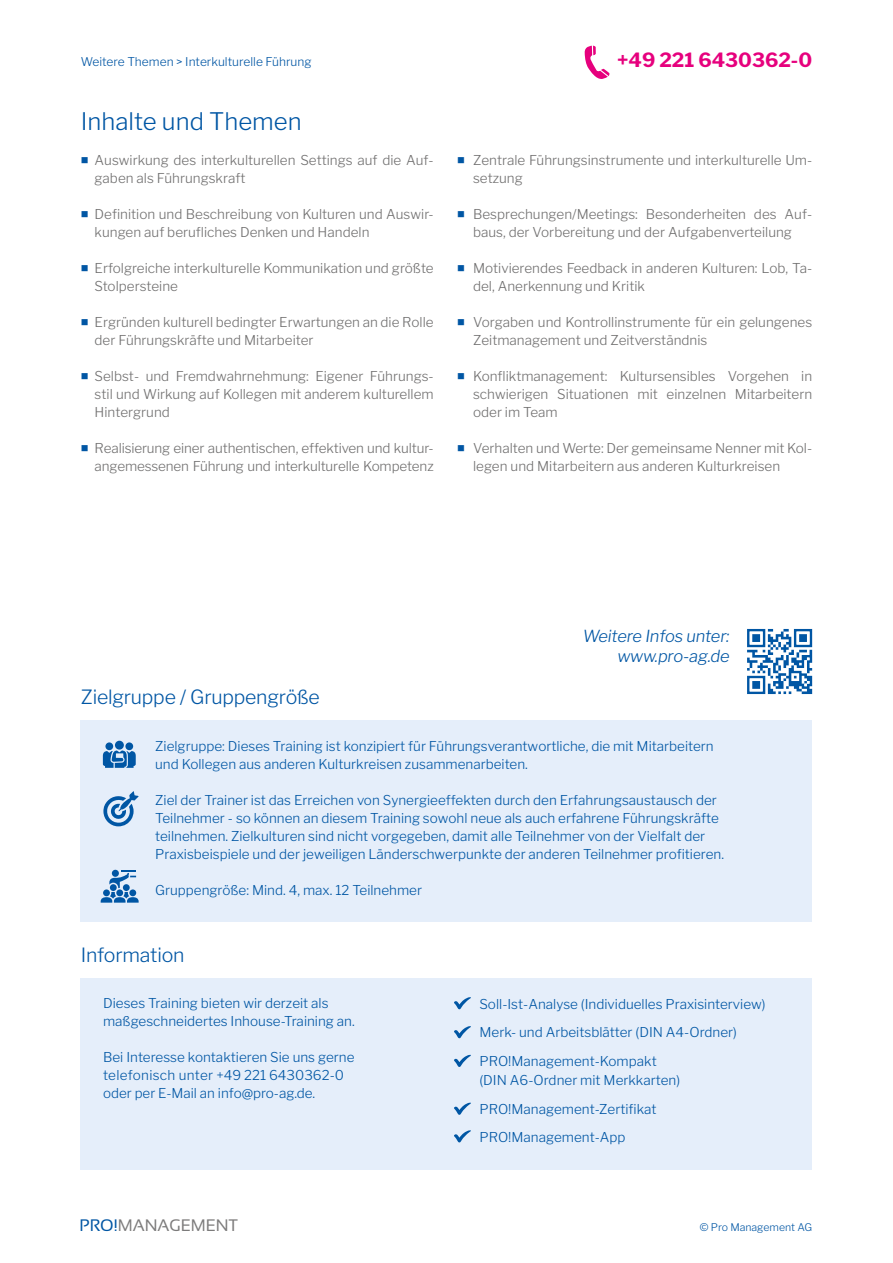
<style>
.page{position:relative;width:893px;height:1263px;background:#fff}
.page>*{position:absolute;margin:0;border:0;box-sizing:border-box;transform-origin:0 0}
.t1{font:300 24px "Libre Franklin";color:#0056a4}
.t2{font:300 19.5px "Libre Franklin";letter-spacing:-.01em;color:#0056a4}
.t3{font:700 19.5px "Libre Franklin";color:#e6007d}
.t4{font:16.65px "Sansation";color:#7c7b7b}
.t5{font:italic 300 16.5px/19.8px "Libre Franklin";letter-spacing:-.01em;color:#0056a4;text-align:right}
.t6{font:300 13.5px/18px "Libre Franklin";color:#706f6f}
.t7{font:300 13.5px/18px "Libre Franklin";color:#0056a4}
.t8{font:300 12px "Libre Franklin";color:#0056a4}
.t9{font:300 10.5px "Libre Franklin";color:#0056a4}
.t10{font:10.5px "Wingdings";color:#0056a4}
.s1{color:#0056a4}
</style>
<div class="page">
<svg style="left:585px;top:46px;width:24px;height:33px"></svg>
<div style="left:81px;top:978px;width:731px;height:191px;background:#e5eefa"></div>
<svg style="left:454px;top:997px;width:17px;height:12px"></svg>
<svg style="left:454px;top:1026px;width:17px;height:12px"></svg>
<svg style="left:454px;top:1055px;width:17px;height:12px"></svg>
<svg style="left:454px;top:1103px;width:17px;height:12px"></svg>
<svg style="left:454px;top:1130px;width:17px;height:12px"></svg>
<div style="left:81px;top:720px;width:731px;height:202px;background:#e5eefa"></div>
<svg style="left:747px;top:629px;width:65px;height:65px"></svg>
<div style="left:105px;top:742px;width:8px;height:8px;background:#0056a4;border-radius:50%"></div>
<div style="left:125px;top:742px;width:8px;height:8px;background:#0056a4;border-radius:50%"></div>
<div style="left:115px;top:741px;width:9px;height:9px;background:#0056a4;border-radius:50%"></div>
<svg style="left:103px;top:750px;width:33px;height:18px"></svg>
<svg style="left:101px;top:870px;width:38px;height:33px"></svg>
<div style="left:110px;top:884px;width:7px;height:7px;background:#0056a4;border-radius:50%"></div>
<svg style="left:103px;top:791px;width:36px;height:35px"></svg>
<p class="t8" style="left:81px;top:56px;width:232px">Weitere Themen &gt; Interkulturelle Führung</p>
<h2 class="t3" style="left:617px;top:50px;width:196px">+49 221 6430362-0</h2>
<h1 class="t1" style="left:81px;top:109px;width:222px">Inhalte und Themen</h1>
<p class="t6" style="left:95px;top:151px;width:341px">Auswirkung des interkulturellen Settings auf die Auf&shy;gaben als Führungskraft</p>
<p class="t6" style="left:95px;top:205px;width:341px">Definition und Beschreibung von Kulturen und Auswir&shy;kungen auf berufliches Denken und Handeln</p>
<p class="t6" style="left:95px;top:259px;width:341px">Erfolgreiche interkulturelle Kommunikation und größte<br>Stolpersteine</p>
<p class="t6" style="left:95px;top:313px;width:341px">Ergründen kulturell bedingter Erwartungen an die Rolle der Führungskräfte und Mitarbeiter</p>
<p class="t6" style="left:95px;top:367px;width:341px;text-align:justify">Selbst- und Fremdwahrnehmung: Eigener Führungs&shy;stil und Wirkung auf Kollegen mit anderem kulturellem Hintergrund</p>
<p class="t6" style="left:95px;top:439px;width:341px">Realisierung einer authentischen, effektiven und kultur&shy;angemessenen Führung und interkulturelle Kompetenz</p>
<p class="t10" style="left:81px;top:154px;width:9px">■</p>
<p class="t10" style="left:81px;top:208px;width:9px">■</p>
<p class="t10" style="left:81px;top:262px;width:9px">■</p>
<p class="t10" style="left:81px;top:316px;width:9px">■</p>
<p class="t10" style="left:81px;top:370px;width:9px">■</p>
<p class="t10" style="left:81px;top:442px;width:9px">■</p>
<p class="t10" style="left:457px;top:154px;width:9px">■</p>
<p class="t10" style="left:457px;top:208px;width:9px">■</p>
<p class="t10" style="left:457px;top:262px;width:9px">■</p>
<p class="t10" style="left:457px;top:316px;width:9px">■</p>
<p class="t10" style="left:457px;top:370px;width:9px">■</p>
<p class="t10" style="left:457px;top:442px;width:9px">■</p>
<p class="t6" style="left:473px;top:152px;width:341px">Zentrale Führungsinstrumente und interkulturelle Um&shy;setzung</p>
<p class="t6" style="left:473px;top:205px;width:341px">Besprechungen/Meetings: Besonderheiten des Auf&shy;baus, der Vorbereitung und der Aufgabenverteilung</p>
<p class="t6" style="left:473px;top:259px;width:341px">Motivierendes Feedback in anderen Kulturen: Lob, Ta&shy;del, Anerkennung und Kritik</p>
<p class="t6" style="left:473px;top:314px;width:341px">Vorgaben und Kontrollinstrumente für ein gelungenes<br>Zeitmanagement und Zeitverständnis</p>
<p class="t6" style="left:473px;top:367px;width:341px;text-align:justify">Konfliktmanagement: Kultursensibles Vorgehen in schwierigen Situationen mit einzelnen Mitarbeitern oder im Team</p>
<p class="t6" style="left:473px;top:439px;width:341px">Verhalten und Werte: Der gemeinsame Nenner mit Kol&shy;legen und Mitarbeitern aus anderen Kulturkreisen</p>
<p class="t5" style="left:583px;top:626px;width:148px">Weitere Infos unter: www.pro-ag.de</p>
<h2 class="t2" style="left:81px;top:686px;width:241px">Zielgruppe / Gruppengröße</h2>
<p class="t7" style="left:155px;top:737px;width:560px">Zielgruppe: Dieses Training ist konzipiert für Führungsverantwortliche, die mit Mitarbeitern und Kollegen aus anderen Kulturkreisen zusammenarbeiten.</p>
<p class="t7" style="left:155px;top:791px;width:570px">Ziel der Trainer ist das Erreichen von Synergieeffekten durch den Erfahrungsaustausch der Teilnehmer - so können an diesem Training sowohl neue als auch erfahrene Führungskräfte teilnehmen. Zielkulturen sind nicht vorgegeben, damit alle Teilnehmer von der Vielfalt der Praxisbeispiele und der jeweiligen Länderschwerpunkte der anderen Teilnehmer profitieren.</p>
<p class="t7" style="left:155px;top:881px;width:268px">Gruppengröße: Mind. 4, max. 12 Teilnehmer</p>
<h2 class="t2" style="left:81px;top:945px;width:105px">Information</h2>
<p class="t7" style="left:103px;top:994px;width:253px">Dieses Training bieten wir derzeit als maßgeschneidertes Inhouse-Training an.</p>
<p class="t7" style="left:103px;top:1048px;width:253px">Bei Interesse kontaktieren Sie uns gerne telefonisch unter +49 221 6430362-0 oder per E-Mail an info@pro-ag.de.</p>
<p class="t7" style="left:479px;top:990px;width:288px;line-height:28.5px">Soll-Ist-Analyse (Individuelles Praxisinterview)<br>Merk- und Arbeitsblätter (DIN A4-Ordner)<br>PRO!Management-Kompakt</p>
<p class="t7" style="left:479px;top:1066px;width:202px;line-height:28.5px">(DIN A6-Ordner mit Merkkarten)<br>PRO!Management-Zertifikat<br>PRO!Management-App</p>
<p class="t4" style="left:79px;top:1215px;width:160px"><span class="s1">PRO!</span>MANAGEMENT</p>
<p class="t9" style="left:700px;top:1222px;width:114px">© Pro Management AG</p>
</div>
